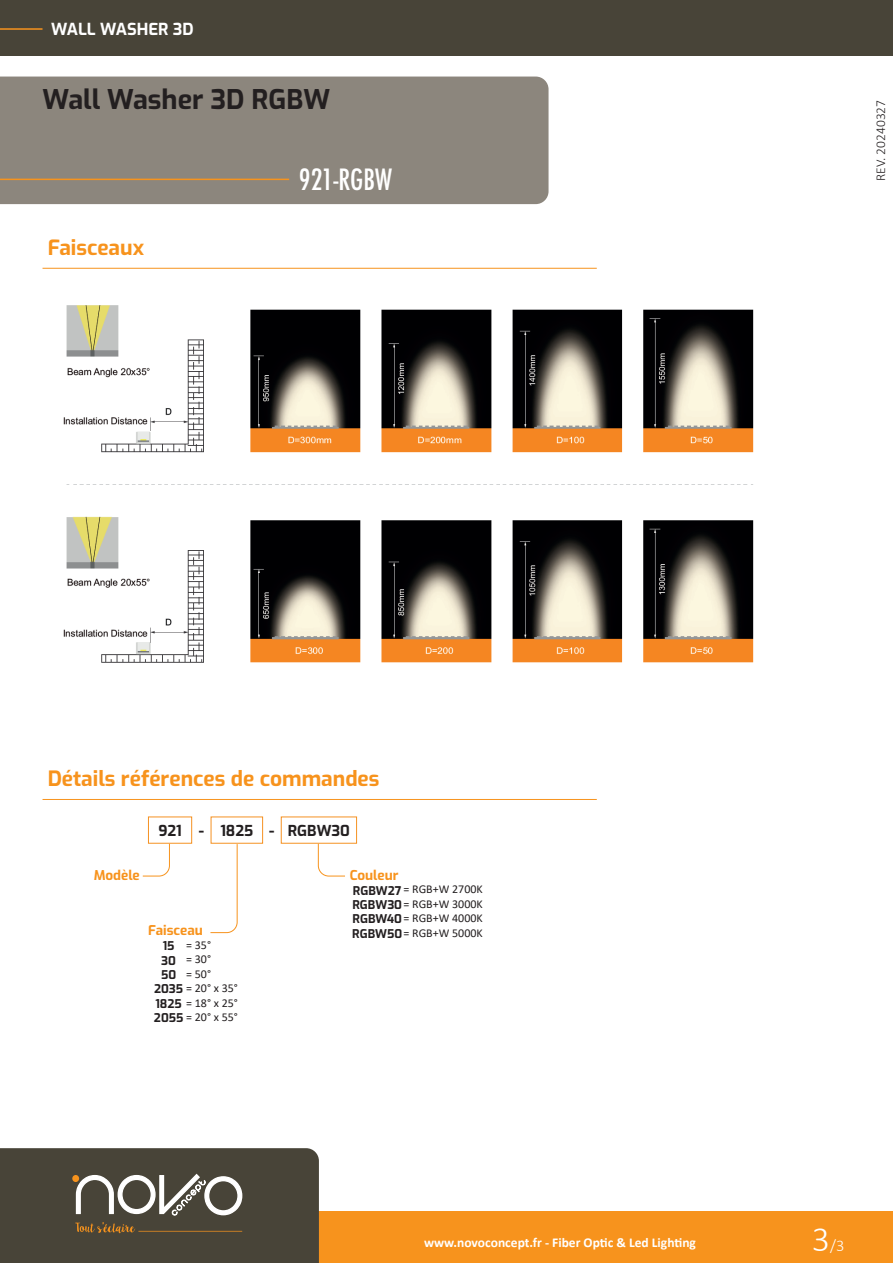
<style>
.page{position:relative;width:893px;height:1263px;background:#fff}
.page>*{position:absolute;margin:0;border:0;box-sizing:border-box;transform-origin:0 0}
.t1{font:500 condensed 28.5px "Futura";color:#fff}
.t2{font:700 27px "Exo";color:#231f20}
.t3{font:700 21px "Exo";color:#f7931d}
.t4{font:700 16.5px "Exo";color:#fff}
.t5{font:300 16.5px "Calibri";color:#fff}
.t6{font:700 15px "Exo";color:#231f20}
.t7{font:700 13.5px "Calibri";color:#fff}
.t8{font:700 13.5px "Exo";color:#f7931d}
.t9{font:300 13.5px "Calibri";color:#231f20}
.t10{font:12px/14.4px "Calibri";color:#231f20;text-align:justify}
.t11{font:700 12px/14.4px "Exo";color:#231f20;text-align:justify}
.s1{font-size:36px}
</style>
<div class="page">
<div style="left:0;top:77px;width:549px;height:127px;background:#8c867d"></div>
<hr style="left:0;top:179px;width:289px;height:1px;background:#f7931d">
<div style="left:0;top:0;width:893px;height:55px;background:#484438"></div>
<hr style="left:0;top:28px;width:43px;height:2px;background:#f7931d">
<div style="left:0;top:1212px;width:893px;height:51px;background:#f7931d"></div>
<svg style="left:0;top:1148px;width:319px;height:115px;background:#534f43"></svg>
<div style="left:72px;top:1175px;width:7px;height:7px;background:#f7931d;border-radius:50%"></div>
<hr style="left:43px;top:799px;width:554px;height:1px;background:#f7931d">
<div style="left:148px;top:816px;width:44px;height:28px;border:1px solid #f59223"></div>
<div style="left:281px;top:816px;width:76px;height:28px;border:1px solid #f59223"></div>
<svg style="left:142px;top:843px;width:28px;height:34px"></svg>
<svg style="left:317px;top:843px;width:29px;height:34px"></svg>
<hr style="left:43px;top:268px;width:554px;height:1px;background:#f7931d">
<div style="left:211px;top:816px;width:52px;height:28px;border:1px solid #f59223"></div>
<svg style="left:210px;top:843px;width:28px;height:90px"></svg>
<img style="left:63px;top:305px;width:691px;height:358px">
<h3 class="t4" style="left:51px;top:16px;width:144px">WALL WASHER 3D</h3>
<h2 class="t2" style="left:43px;top:79px;width:289px">Wall Washer 3D RGBW</h2>
<h3 class="t3" style="left:48px;top:231px;width:98px">Faisceaux</h3>
<h1 class="t1" style="left:299px;top:162px;width:95px">921-RGBW</h1>
<p class="t9" style="left:872px;top:181px;width:82px;rotate:-90deg">REV. 20240327</p>
<h3 class="t3" style="left:48px;top:762px;width:333px">Détails références de commandes</h3>
<p class="t6" style="left:158px;top:819px;width:25px">921</p>
<p class="t6" style="left:269px;top:819px;width:82px">- RGBW30</p>
<p class="t8" style="left:94px;top:865px;width:48px">Modèle</p>
<p class="t8" style="left:350px;top:865px;width:50px">Couleur</p>
<p class="t6" style="left:199px;top:819px;width:56px">- 1825</p>
<p class="t8" style="left:148px;top:920px;width:56px">Faisceau</p>
<p class="t10" style="left:186px;top:937px;width:53px;text-align:left">= 35°<br>= 30°<br>= 50°<br>= 20° x 35° = 18° x 25° = 20° x 55°</p>
<p class="t11" style="left:154px;top:938px;width:31px;text-align:center">15<br>30<br>50<br>2035<br>1825<br>2055</p>
<p class="t11" style="left:352px;top:882px;width:51px">RGBW27<br>RGBW30<br>RGBW40<br>RGBW50</p>
<p class="t10" style="left:404px;top:882px;width:81px">= RGB+W 2700K = RGB+W 3000K = RGB+W 4000K = RGB+W 5000K</p>
<p class="t7" style="left:424px;top:1233px;width:273px">www.novoconcept.fr - Fiber Optic &amp; Led Lighting</p>
<h3 class="t5" style="left:812px;top:1235px;width:34px"><span class="s1">3</span>/3</h3>
</div>
